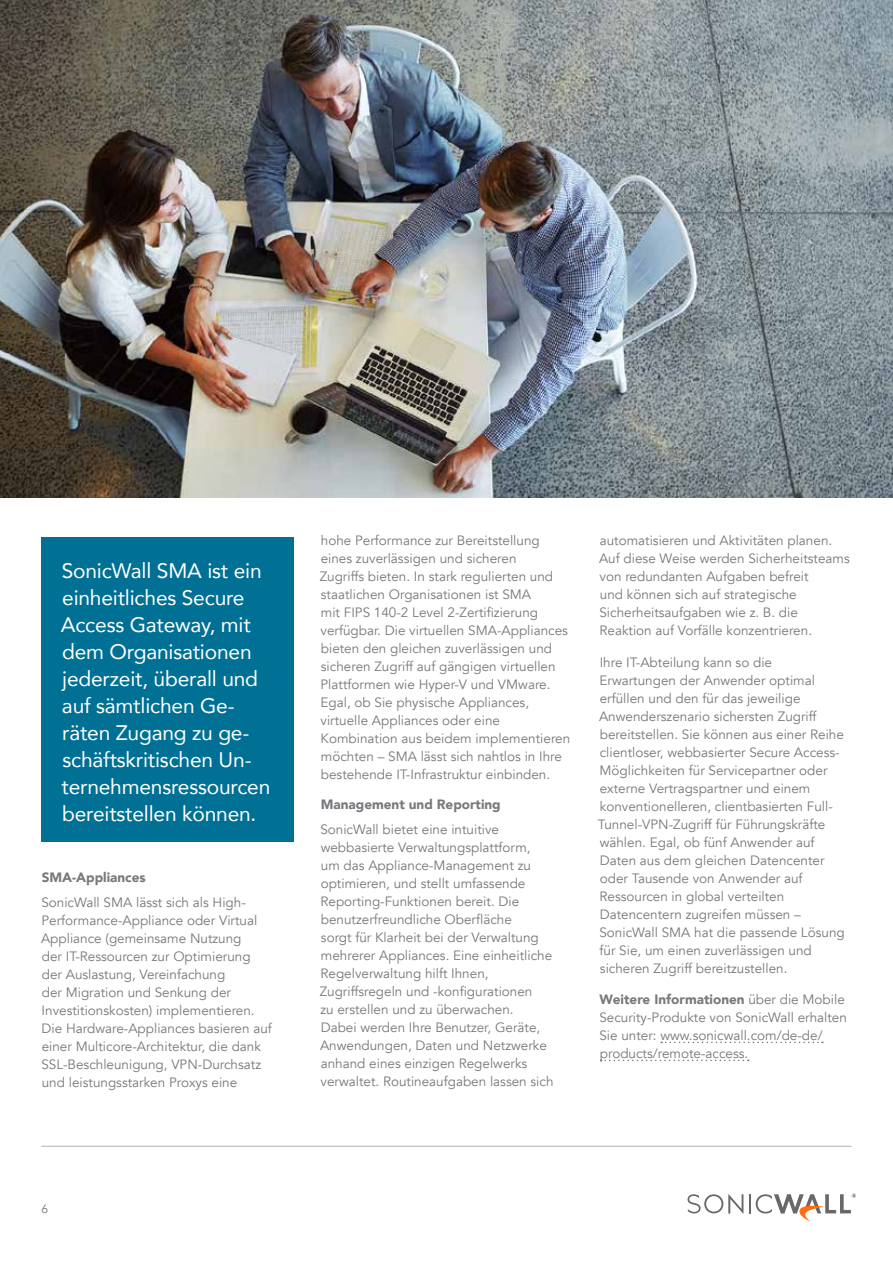
<style>
.page{position:relative;width:893px;height:1263px;background:#fff}
.page>*{position:absolute;margin:0;border:0;box-sizing:border-box;transform-origin:0 0}
.t1{font:21px/27px "Avenir";letter-spacing:-.01em;color:#fff}
.t2{font:13.5px/18px "Avenir";color:#78787d}
.t3{font:900 13.5px "Avenir";color:#78787d}
.t4{font:12px "Avenir";color:#78787d}
.s1{font-weight:900}
</style>
<div class="page">
<hr style="left:41px;top:1146px;width:810px;height:1px;background:#b2b2b5">
<svg style="left:749px;top:1194px;width:1px;height:19px"></svg>
<svg style="left:687px;top:1194px;width:56px;height:19px"></svg>
<svg style="left:756px;top:1193px;width:100px;height:28px"></svg>
<img style="left:0;top:0;width:893px;height:497px">
<svg style="left:661px;top:1041px;width:162px;height:2px"></svg>
<svg style="left:601px;top:1059px;width:148px;height:2px"></svg>
<div style="left:41px;top:537px;width:252px;height:304px;background:#007095"></div>
<h1 class="t1" style="left:61px;top:558px;width:211px">SonicWall SMA ist ein einheitliches Secure<br>Access Gateway, mit dem Organisationen jederzeit, überall und auf sämtlichen Ge&shy;räten Zugang zu ge&shy;schäftskritischen Un&shy;ternehmensressourcen bereitstellen können.</h1>
<p class="t3" style="left:42px;top:868px;width:106px">SMA-Appliances</p>
<p class="t2" style="left:41px;top:893px;width:232px">SonicWall SMA lässt sich als High-Performance-Appliance oder Virtual Appliance (gemeinsame Nutzung<br>der IT-Ressourcen zur Optimierung der Auslastung, Vereinfachung<br>der Migration und Senkung der Investitionskosten) implementieren.<br>Die Hardware-Appliances basieren auf einer Multicore-Architektur, die dank SSL-Beschleunigung, VPN-Durchsatz und leistungsstarken Proxys eine</p>
<p class="t4" style="left:41px;top:1201px;width:8px">6</p>
<p class="t2" style="left:320px;top:532px;width:252px">hohe Performance zur Bereitstellung eines zuverlässigen und sicheren<br>Zugriffs bieten. In stark regulierten und staatlichen Organisationen ist SMA<br>mit FIPS 140-2 Level 2-Zertifizierung verfügbar. Die virtuellen SMA-Appliances bieten den gleichen zuverlässigen und sicheren Zugriff auf gängigen virtuellen Plattformen wie Hyper-V und VMware.<br>Egal, ob Sie physische Appliances, virtuelle Appliances oder eine Kombination aus beidem implementieren möchten – SMA lässt sich nahtlos in Ihre bestehende IT-Infrastruktur einbinden.</p>
<p class="t3" style="left:321px;top:795px;width:181px">Management und Reporting</p>
<p class="t2" style="left:320px;top:820px;width:235px">SonicWall bietet eine intuitive webbasierte Verwaltungsplattform,<br>um das Appliance-Management zu optimieren, und stellt umfassende Reporting-Funktionen bereit. Die benutzerfreundliche Oberfläche<br>sorgt für Klarheit bei der Verwaltung mehrerer Appliances. Eine einheitliche Regelverwaltung hilft Ihnen, Zugriffsregeln und -konfigurationen<br>zu erstellen und zu überwachen.<br>Dabei werden Ihre Benutzer, Geräte, Anwendungen, Daten und Netzwerke anhand eines einzigen Regelwerks verwaltet. Routineaufgaben lassen sich</p>
<p class="t2" style="left:599px;top:532px;width:252px">automatisieren und Aktivitäten planen.<br>Auf diese Weise werden Sicherheitsteams von redundanten Aufgaben befreit<br>und können sich auf strategische Sicherheitsaufgaben wie z. B. die Reaktion auf Vorfälle konzentrieren.</p>
<p class="t2" style="left:598px;top:653px;width:248px">Ihre IT-Abteilung kann so die Erwartungen der Anwender optimal erfüllen und den für das jeweilige Anwenderszenario sichersten Zugriff bereitstellen. Sie können aus einer Reihe clientloser, webbasierter Secure Access-Möglichkeiten für Servicepartner oder externe Vertragspartner und einem konventionelleren, clientbasierten Full-Tunnel-VPN-Zugriff für Führungskräfte wählen. Egal, ob fünf Anwender auf Daten aus dem gleichen Datencenter oder Tausende von Anwender auf Ressourcen in global verteilten Datencentern zugreifen müssen – SonicWall SMA hat die passende Lösung für Sie, um einen zuverlässigen und sicheren Zugriff bereitzustellen.</p>
<p class="t2" style="left:599px;top:991px;width:249px"><span class="s1">Weitere Informationen</span> über die Mobile Security-Produkte von SonicWall erhalten Sie unter: www.sonicwall.com/de-de/ products/remote-access.</p>
</div>
